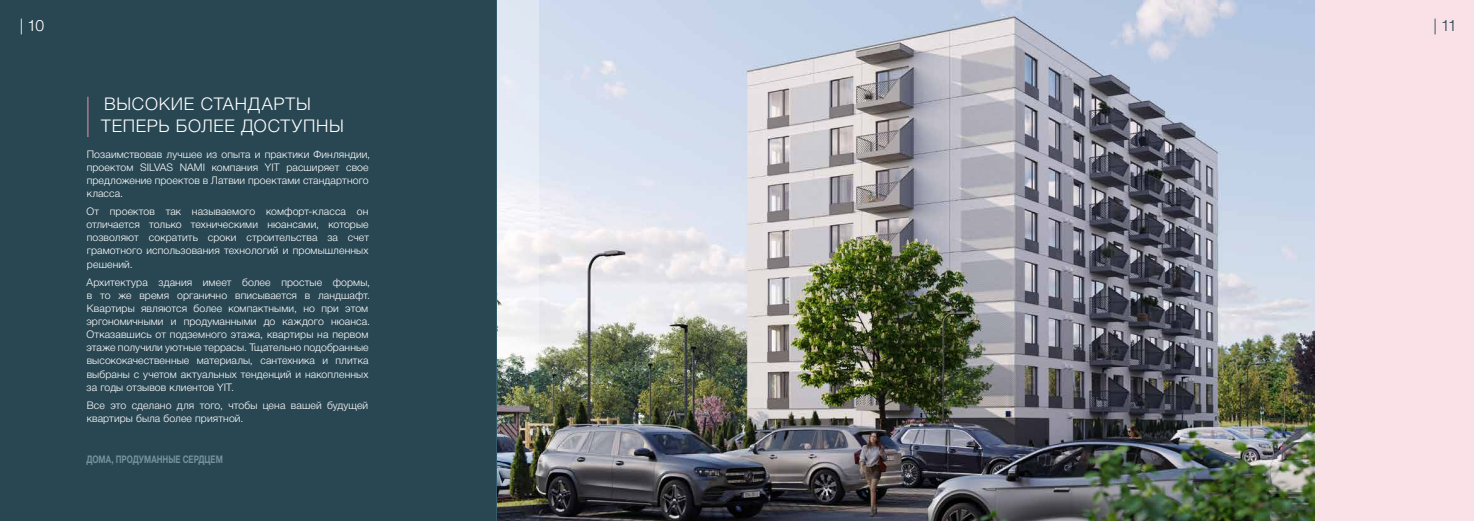
<style>
.page{position:relative;width:1474px;height:521px;background:#fff}
.page>*{position:absolute;margin:0;border:0;box-sizing:border-box;transform-origin:0 0}
.t1{font:300 17.5px/21px "Helvetica Neue Cyr";letter-spacing:.035em;color:#fff}
.t2{font:300 15.75px "Helvetica Neue Cyr";color:#fff}
.t3{font:300 15.75px "Helvetica Neue Cyr";color:#294753}
.t4{font:300 10.5px/13.1px "Helvetica Neue Cyr";letter-spacing:.01em;color:#fff}
.t5{font:700 10.5px "Helvetica Neue Cyr";letter-spacing:-.005em;color:#75909e;scale:.75 1}
</style>
<div class="page">
<img style="left:539px;top:0;width:776px;height:521px">
<div style="left:0;top:0;width:496px;height:521px;background:#294753"></div>
<img style="left:496px;top:0;width:43px;height:521px">
<div style="left:1315px;top:0;width:158px;height:521px;background:#f9e1e7"></div>
<hr style="left:87px;top:97px;width:1px;height:40px;background:#e994a5">
<h2 class="t2" style="left:20px;top:17px;width:26px">| 10</h2>
<h1 class="t1" style="left:101px;top:94px;width:244px">ВЫСОКИЕ СТАНДАРТЫ<br>ТЕПЕРЬ БОЛЕЕ ДОСТУПНЫ</h1>
<p class="t4" style="left:87px;top:147px;width:285px">Позаимствовав лучшее из опыта и практики Финляндии, проектом SILVAS NAMI компания YIT расширяет свое предложение проектов в Латвии проектами стандартного класса.</p>
<p class="t4" style="left:86px;top:205px;width:284px;text-align:justify">От проектов так называемого комфорт-- класса он отличается только техническими нюансами, которые позволяют сократить сроки строительства за счет грамотного использования технологий и промышленных решений.</p>
<p class="t4" style="left:86px;top:275px;width:285px">Архитектура здания имеет более простые формы, в то же время органично вписывается в ландшафт.<br>Квартиры являются более компактными, но при этом эргономичными и продуманными до каждого нюанса.<br>Отказавшись от подземного этажа, квартиры на первом этаже получили уютные террасы. Тщательно подобранные высококачественные материалы, сантехника и плитка выбраны с учетом актуальных тенденций и накопленных за годы отзывов клиентов YIT.</p>
<p class="t4" style="left:87px;top:398px;width:283px">Все это сделано для того, чтобы цена вашей будущей квартиры была более приятной.</p>
<p class="t5" style="left:86px;top:454px;width:183px">ДОМА, ПРОДУМАННЫЕ СЕРДЦЕМ</p>
<h2 class="t3" style="left:1433px;top:17px;width:25px">| 11</h2>
</div>
